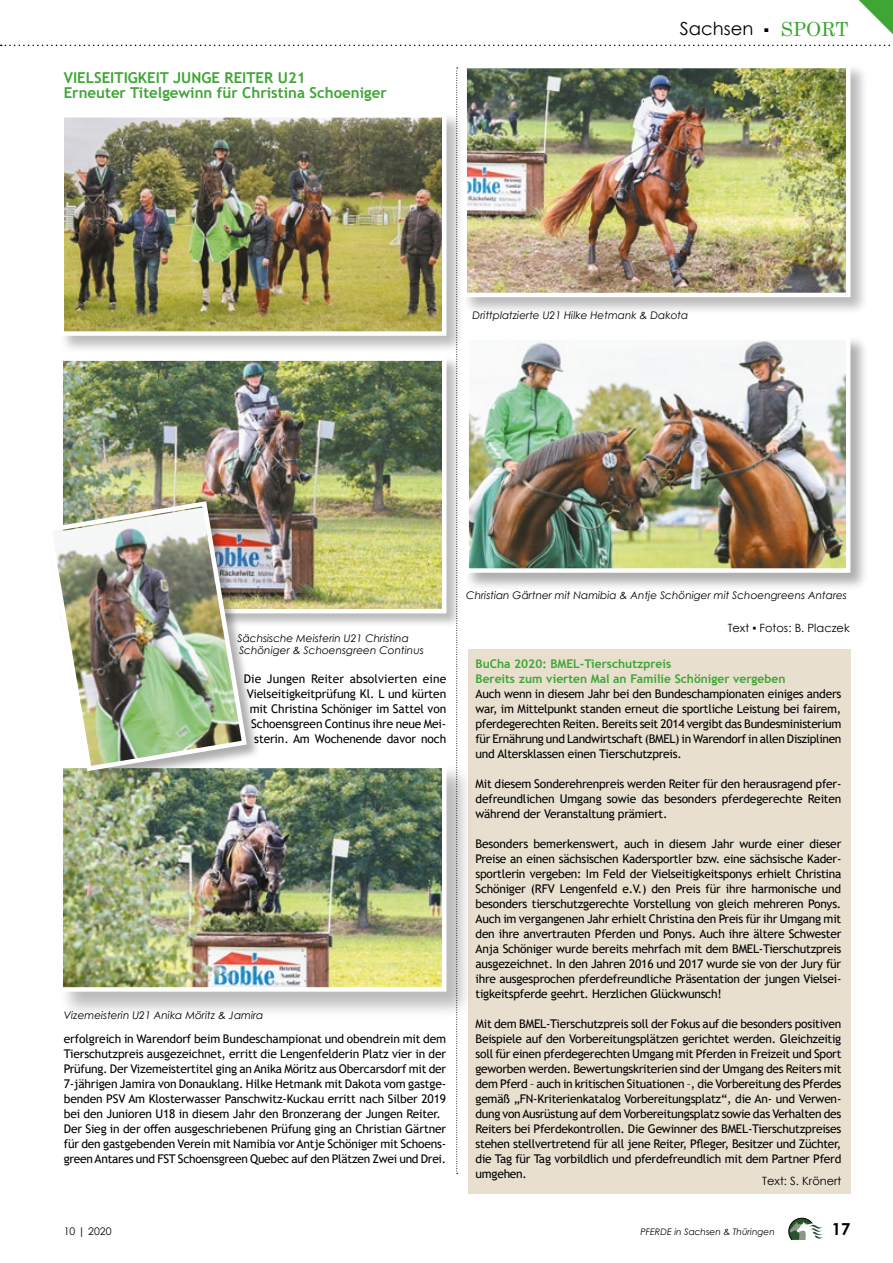
<style>
.page{position:relative;width:893px;height:1263px;background:#fff}
.page>*{position:absolute;margin:0;border:0;box-sizing:border-box;transform-origin:0 0}
.t1{font:18px "Century Gothic";color:#000}
.t2{font:700 16.5px "Century Gothic";color:#000}
.t3{font:700 15px/15px "Trebuchet MS";color:#3fa535}
.t4{font:12px/15px "Trebuchet MS";letter-spacing:-.01em;color:#000;text-align:justify}
.t5{font:700 12px/15px "Trebuchet MS";color:#3fa535}
.t6{font:11.4px "Century Gothic";color:#000}
.t7{font:italic 10.5px/12.6px "Century Gothic";color:#000}
.t8{font:10.5px "Century Gothic";color:#000}
.t9{font:italic 9px "Century Gothic";color:#000}
.s1{font-family:"Century";font-size:19.5px;color:#3fa535}
</style>
<div class="page">
<svg style="left:1px;top:0;width:892px;height:47px"></svg>
<svg style="left:788px;top:1217px;width:35px;height:24px"></svg>
<div style="left:468px;top:650px;width:382px;height:544px;background:#e8dfcf"></div>
<div style="left:58px;top:357px;width:403px;height:271px;background:#000;opacity:.27"></div>
<img style="left:63px;top:361px;width:378px;height:247px">
<div style="left:58px;top:356px;width:388px;height:257px;border:4px solid #fff"></div>
<div style="left:58px;top:763px;width:415px;height:255px;background:#000;opacity:.27"></div>
<img style="left:63px;top:769px;width:378px;height:218px">
<div style="left:58px;top:764px;width:388px;height:228px;border:4px solid #fff"></div>
<div style="left:462px;top:63px;width:407px;height:253px;background:#000;opacity:.27"></div>
<img style="left:467px;top:69px;width:378px;height:223px">
<div style="left:462px;top:64px;width:388px;height:233px;border:4px solid #fff"></div>
<div style="left:59px;top:112px;width:406px;height:242px;background:#000;opacity:.27"></div>
<img style="left:65px;top:118px;width:376px;height:213px">
<div style="left:60px;top:113px;width:386px;height:223px;border:4px solid #fff"></div>
<div style="left:48px;top:502px;width:213px;height:283px;background:#000;opacity:.32"></div>
<img style="left:48px;top:499px;width:201px;height:275px">
<div style="left:464px;top:334px;width:405px;height:257px;background:#000;opacity:.32"></div>
<img style="left:469px;top:340px;width:376px;height:228px">
<div style="left:464px;top:335px;width:386px;height:238px;border:4px solid #fff"></div>
<svg style="left:456px;top:68px;width:2px;height:1106px"></svg>
<p class="t3" style="left:64px;top:70px;width:324px">VIELSEITIGKEIT JUNGE REITER U21<br>Erneuter Titelgewinn für Christina Schoeniger</p>
<h1 class="t1" style="left:680px;top:16px;width:170px">Sachsen <sup>.</sup> <span class="s1">SPORT</span></h1>
<p class="t7" style="left:473px;top:309px;width:217px">Drittplatzierte U21 Hilke Hetmank &amp; Dakota</p>
<p class="t7" style="left:237px;top:631px;width:188px">Sächsische Meisterin U21 Christina<br>Schöniger &amp; Schoensgreen Continus</p>
<p class="t4" style="left:244px;top:671px;width:204px;text-align:right">Die Jungen Reiter absolvierten eine Vielseitigkeitprüfung Kl. L und kürten mit Christina Schöniger im Sattel von Schoensgreen Continus ihre neue Mei&shy;sterin. Am Wochenende davor noch</p>
<p class="t7" style="left:64px;top:1008px;width:201px">Vizemeisterin U21 Anika Möritz &amp; Jamira</p>
<p class="t4" style="left:64px;top:1031px;width:384px;text-align:left">erfolgreich in Warendorf beim Bundeschampionat und obendrein mit dem Tierschutzpreis ausgezeichnet, erritt die Lengenfelderin Platz vier in der Prüfung. Der Vizemeistertitel ging an Anika Möritz aus Obercarsdorf mit der 7-jährigen Jamira von Donauklang. Hilke Hetmank mit Dakota vom gastge&shy;benden PSV Am Klosterwasser Panschwitz-Kuckau erritt nach Silber 2019 bei den Junioren U18 in diesem Jahr den Bronzerang der Jungen Reiter.<br>Der Sieg in der offen ausgeschriebenen Prüfung ging an Christian Gärtner für den gastgebenden Verein mit Namibia vor Antje Schöniger mit Schoens&shy;green Antares und FST Schoensgreen Quebec auf den Plätzen Zwei und Drei.</p>
<p class="t7" style="left:466px;top:589px;width:382px">Christian Gärtner mit Namibia &amp; Antje Schöniger mit Schoengreens Antares</p>
<p class="t6" style="left:728px;top:619px;width:124px">Text ▪ Fotos: B. Placzek</p>
<p class="t5" style="left:476px;top:656px;width:311px">BuCha 2020: BMEL-Tierschutzpreis<br>Bereits zum vierten Mal an Familie Schöniger vergeben</p>
<p class="t4" style="left:476px;top:686px;width:367px">Auch wenn in diesem Jahr bei den Bundeschampionaten einiges anders war, im Mittelpunkt standen erneut die sportliche Leistung bei fairem, pferdegerechten Reiten. Bereits seit 2014 vergibt das Bundesministerium für Ernährung und Landwirtschaft (BMEL) in Warendorf in allen Disziplinen und Altersklassen einen Tierschutzpreis.</p>
<p class="t4" style="left:476px;top:776px;width:367px">Mit diesem Sonderehrenpreis werden Reiter für den herausragend pfer&shy;defreundlichen Umgang sowie das besonders pferdegerechte Reiten während der Veranstaltung prämiert.</p>
<p class="t4" style="left:476px;top:836px;width:367px">Besonders bemerkenswert, auch in diesem Jahr wurde einer dieser Preise an einen sächsischen Kadersportler bzw. eine sächsische Kader&shy;sportlerin vergeben: Im Feld der Vielseitigkeitsponys erhielt Christina Schöniger (RFV Lengenfeld e.V.) den Preis für ihre harmonische und besonders tierschutzgerechte Vorstellung von gleich mehreren Ponys.<br>Auch im vergangenen Jahr erhielt Christina den Preis für ihr Umgang mit den ihre anvertrauten Pferden und Ponys. Auch ihre ältere Schwester Anja Schöniger wurde bereits mehrfach mit dem BMEL-Tierschutzpreis ausgezeichnet. In den Jahren 2016 und 2017 wurde sie von der Jury für ihre ausgesprochen pferdefreundliche Präsentation der jungen Vielsei&shy;tigkeitspferde geehrt. Herzlichen Glückwunsch!</p>
<p class="t4" style="left:476px;top:1016px;width:367px">Mit dem BMEL-Tierschutzpreis soll der Fokus auf die besonders positiven Beispiele auf den Vorbereitungsplätzen gerichtet werden. Gleichzeitig soll für einen pferdegerechten Umgang mit Pferden in Freizeit und Sport geworben werden. Bewertungskriterien sind der Umgang des Reiters mit dem Pferd – auch in kritischen Situationen –, die Vorbereitung des Pferdes gemäß „FN-Kriterienkatalog Vorbereitungsplatz“, die An- und Verwen&shy;dung von Ausrüstung auf dem Vorbereitungsplatz sowie das Verhalten des Reiters bei Pferdekontrollen. Die Gewinner des BMEL-Tierschutzpreises stehen stellvertretend für all jene Reiter, Pfleger, Besitzer und Züchter, die Tag für Tag vorbildlich und pferdefreundlich mit dem Partner Pferd umgehen.</p>
<p class="t6" style="left:762px;top:1172px;width:81px">Text: S. Krönert</p>
<p class="t8" style="left:64px;top:1224px;width:49px">10 | 2020</p>
<p class="t9" style="left:640px;top:1225px;width:136px">PFERDE in Sachsen &amp; Thüringen</p>
<h2 class="t2" style="left:832px;top:1216px;width:20px">17</h2>
</div>
